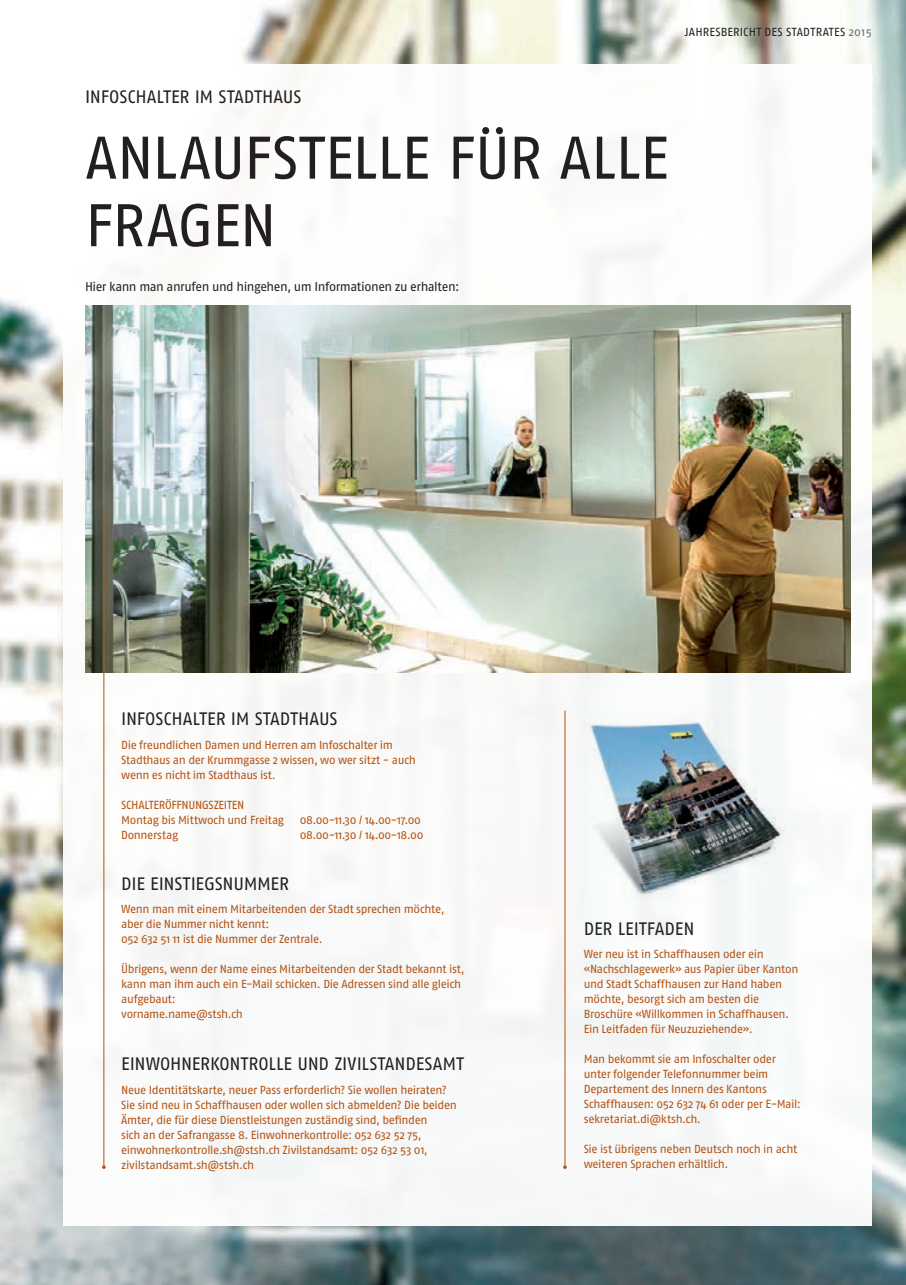
<style>
.page{position:relative;width:906px;height:1285px;background:#fff}
.page>*{position:absolute;margin:0;border:0;box-sizing:border-box;transform-origin:0 0}
._3_1_Lead{font:60px/67.5px "Fago No";letter-spacing:-.01em;color:#231f20}
._1_0_Haupttitel{font:18px "Fago No";letter-spacing:-.01em;color:#231f20}
._3_1_Lead-2{font:18px "Fago No";letter-spacing:-.005em;color:#231f20}
._3_1_Lead-3{font:12.75px "Fago No";letter-spacing:-.04em;color:#231f20}
._4_0_Legende{font:11.7px/15px "Fago No";letter-spacing:-.035em;color:#b45212}
.t1{font:11.7px "Fago No";letter-spacing:.02em;color:#231f20}
.s1{color:#6c6d70}
</style>
<div class="page">
<img style="left:0;top:0;width:906px;height:1284px">
<div style="left:64px;top:64px;width:808px;height:1161px;background:#fff"></div>
<img style="left:85px;top:305px;width:765px;height:367px">
<hr style="left:103px;top:506px;width:1px;height:660px;background:#b45212">
<hr style="left:564px;top:710px;width:1px;height:456px;background:#b45212">
<svg style="left:563px;top:1165px;width:4px;height:3px"></svg>
<img style="left:584px;top:711px;width:201px;height:188px">
<p class="t1" style="left:685px;top:26px;width:189px">JAHRESBERICHT DES STADTRATES <span class="s1">2015</span></p>
<p class="_3_1_Lead-2" style="left:85px;top:86px;width:218px">INFOSCHALTER IM STADTHAUS</p>
<p class="_3_1_Lead" style="left:85px;top:123px;width:585px">ANLAUFSTELLE FÜR ALLE<br>FRAGEN</p>
<p class="_3_1_Lead-3" style="left:85px;top:279px;width:376px">Hier kann man anrufen und hingehen, um Informationen zu erhalten:</p>
<p class="_1_0_Haupttitel" style="left:121px;top:708px;width:218px">INFOSCHALTER IM STADTHAUS</p>
<p class="_4_0_Legende" style="left:121px;top:736px;width:273px">Die freundlichen Damen und Herren am Infoschalter im</p>
<p class="_4_0_Legende" style="left:121px;top:751px;width:296px">Stadthaus an der Krummgasse 2 wissen, wo wer sitzt - auch</p>
<p class="_4_0_Legende" style="left:121px;top:766px;width:156px">wenn es nicht im Stadthaus ist.</p>
<p class="_4_0_Legende" style="left:121px;top:796px;width:125px">SCHALTERÖFFNUNGSZEITEN</p>
<p class="_4_0_Legende" style="left:121px;top:811px;width:164px">Montag bis Mittwoch und Freitag</p>
<p class="_4_0_Legende" style="left:300px;top:811px;width:123px">08.00-11.30 / 14.00-17.00</p>
<p class="_4_0_Legende" style="left:121px;top:826px;width:58px">Donnerstag</p>
<p class="_4_0_Legende" style="left:300px;top:826px;width:125px">08.00-11.30 / 14.00-18.00</p>
<p class="_1_0_Haupttitel" style="left:121px;top:873px;width:169px">DIE EINSTIEGSNUMMER</p>
<p class="_4_0_Legende" style="left:121px;top:901px;width:325px">Wenn man mit einem Mitarbeitenden der Stadt sprechen möchte, aber die Nummer nicht kennt:</p>
<p class="_4_0_Legende" style="left:121px;top:931px;width:203px">052 632 51 11 ist die Nummer der Zentrale.</p>
<p class="_4_0_Legende" style="left:121px;top:961px;width:345px">Übrigens, wenn der Name eines Mitarbeitenden der Stadt bekannt ist, kann man ihm auch ein E-Mail schicken. Die Adressen sind alle gleich aufgebaut:</p>
<p class="_4_0_Legende" style="left:121px;top:1006px;width:123px">vorname.name@stsh.ch</p>
<p class="_1_0_Haupttitel" style="left:121px;top:1053px;width:344px">EINWOHNERKONTROLLE UND ZIVILSTANDESAMT</p>
<p class="_4_0_Legende" style="left:121px;top:1081px;width:327px">Neue Identitätskarte, neuer Pass erforderlich? Sie wollen heiraten?</p>
<p class="_4_0_Legende" style="left:121px;top:1096px;width:337px">Sie sind neu in Schaffhausen oder wollen sich abmelden? Die beiden<br>Ämter, die für diese Dienstleistungen zuständig sind, befinden</p>
<p class="_4_0_Legende" style="left:121px;top:1126px;width:302px">sich an der Safrangasse 8. Einwohnerkontrolle: 052 632 52 75,</p>
<p class="_4_0_Legende" style="left:121px;top:1141px;width:308px">einwohnerkontrolle.sh@stsh.ch Zivilstandsamt: 052 632 53 01, zivilstandsamt.sh@stsh.ch</p>
<p class="_1_0_Haupttitel" style="left:584px;top:918px;width:112px">DER LEITFADEN</p>
<p class="_4_0_Legende" style="left:584px;top:946px;width:216px">Wer neu ist in Schaffhausen oder ein «Nachschlagewerk» aus Papier über Kanton und Stadt Schaffhausen zur Hand haben möchte, besorgt sich am besten die Broschüre «Willkommen in Schaffhausen.</p>
<p class="_4_0_Legende" style="left:584px;top:1021px;width:170px">Ein Leitfaden für Neuzuziehende».</p>
<p class="_4_0_Legende" style="left:584px;top:1051px;width:194px">Man bekommt sie am Infoschalter oder</p>
<p class="_4_0_Legende" style="left:584px;top:1066px;width:218px">unter folgender Telefonnummer beim<br>Departement des Innern des Kantons<br>Schaffhausen: 052 632 74 61 oder per E-Mail:</p>
<p class="_4_0_Legende" style="left:584px;top:1111px;width:119px">sekretariat.di@ktsh.ch.</p>
<p class="_4_0_Legende" style="left:584px;top:1141px;width:215px">Sie ist übrigens neben Deutsch noch in acht weiteren Sprachen erhältlich.</p>
</div>
